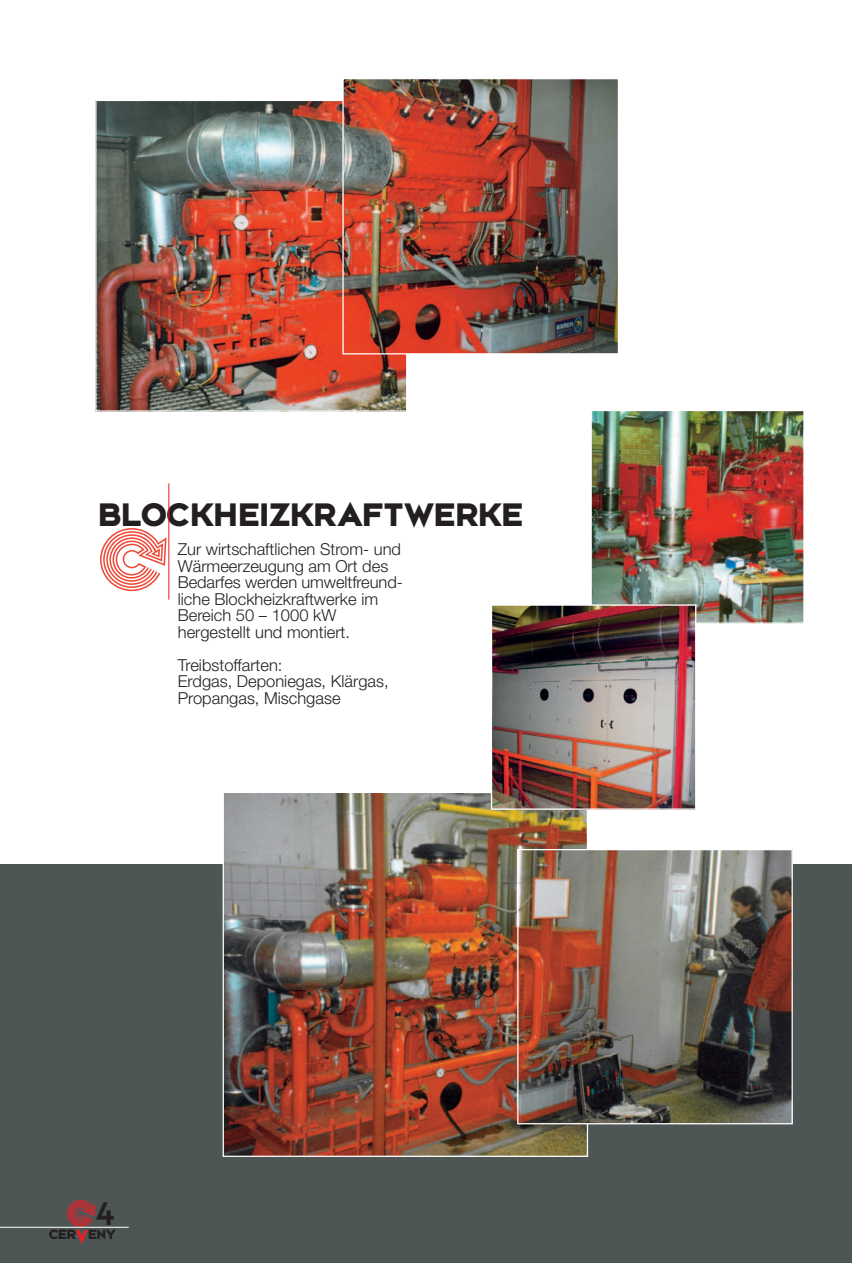
<style>
.page{position:relative;width:852px;height:1263px;background:#fff}
.page>*{position:absolute;margin:0;border:0;box-sizing:border-box;transform-origin:0 0}
.t1{font:700 36px "Bonn";color:#231f20}
.t2{font:300 36px "Bonn";color:#231f20}
.t3{font:300 16.5px/16.5px "Helvetica Neue";color:#231f20}
.t4{font:700 14.85px "Bonn";letter-spacing:-.01em;color:#231f20}
.s1{font-size:20.55px;color:#ee1d23}
</style>
<div class="page">
<div style="left:0;top:864px;width:851px;height:399px;background:#4e5555"></div>
<img style="left:67px;top:1200px;width:29px;height:26px">
<hr style="left:0;top:1227px;width:129px;height:1px;background:#fff">
<img style="left:592px;top:412px;width:210px;height:210px">
<div style="left:590px;top:410px;width:214px;height:214px;border:1px solid #fff"></div>
<img style="left:224px;top:794px;width:362px;height:361px">
<img style="left:519px;top:851px;width:271px;height:271px">
<div style="left:517px;top:849px;width:275px;height:275px;border:1px solid #fff"></div>
<hr style="left:168px;top:483px;width:1px;height:117px;background:#ee1d23">
<svg style="left:100px;top:528px;width:66px;height:63px"></svg>
<img style="left:97px;top:102px;width:308px;height:308px">
<img style="left:344px;top:80px;width:272px;height:272px">
<div style="left:342px;top:78px;width:276px;height:276px;border:1px solid #fff"></div>
<img style="left:492px;top:606px;width:202px;height:202px">
<div style="left:490px;top:604px;width:206px;height:206px;border:1px solid #fff"></div>
<h1 class="t1" style="left:97px;top:503px;width:426px">BLOCKHEIZKRAFTWERKE</h1>
<p class="t3" style="left:178px;top:542px;width:226px">Zur wirtschaftlichen Strom- und<br>Wärmeerzeugung am Ort des<br>Bedarfes werden umweltfreund&shy;liche Blockheizkraftwerke im<br>Bereich 50 – 1000 kW hergestellt und montiert.</p>
<p class="t3" style="left:178px;top:658px;width:212px">Treibstoffarten:<br>Erdgas, Deponiegas, Klärgas,<br>Propangas, Mischgase</p>
<h1 class="t2" style="left:96px;top:1202px;width:20px">4</h1>
<p class="t4" style="left:49px;top:1229px;width:68px">CER<span class="s1">V</span>ENY</p>
</div>
